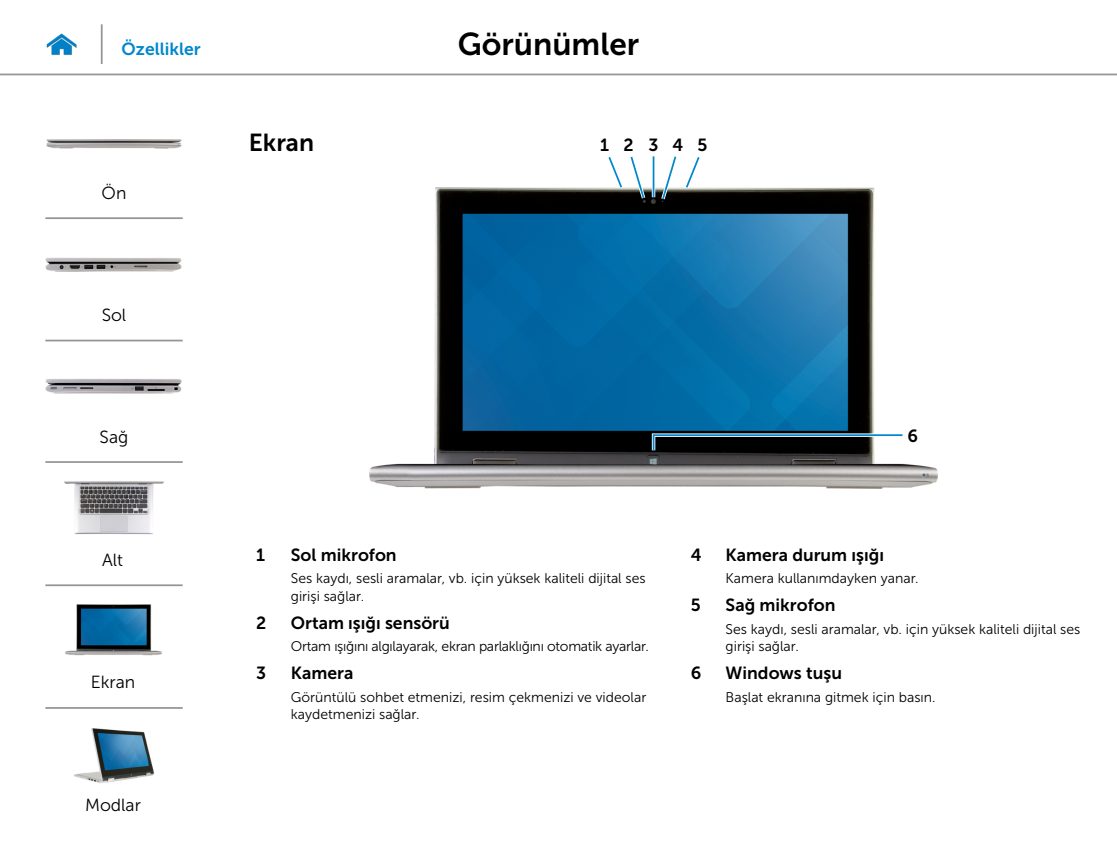
<style>
.page{position:relative;width:1117px;height:844px;background:#fff}
.page>*{position:absolute;margin:0;border:0;box-sizing:border-box;transform-origin:0 0}
.t1{font:31.5px "Museo Sans For Dell 700";color:#000}
.Head2{font:24.5px "Museo Sans For Dell 700";color:#000}
.Callout_Head{font:17.5px "Museo Sans For Dell 700";color:#000}
.t2{font:17.5px "Museo Sans For Dell 300";color:#000}
.t3{font:17.5px "Museo Sans For Dell 700";color:#0087cc}
.Callout-L{font:17.5px "Museo Sans For Dell 700";color:#000}
.Callout_description{font:14px/17.5px "Museo Sans For Dell 300";color:#000}
.Callout_description-2{font:14px "Museo Sans For Dell 300";letter-spacing:-.02em;color:#000}
</style>
<div class="page">
<hr style="left:0;top:74px;width:1116px;height:1px;background:#939598">
<img style="left:46px;top:33px;width:31px;height:23px">
<img style="left:369px;top:187px;width:569px;height:302px">
<svg style="left:651px;top:156px;width:4px;height:41px"></svg>
<hr style="left:652px;top:156px;width:2px;height:41px;background:#0087cc">
<svg style="left:658px;top:156px;width:45px;height:47px"></svg>
<svg style="left:604px;top:156px;width:43px;height:46px"></svg>
<svg style="left:650px;top:431px;width:255px;height:22px;background:#323d42"></svg>
<hr style="left:101px;top:24px;width:2px;height:40px;background:#939598">
<img style="left:46px;top:139px;width:136px;height:10px">
<img style="left:45px;top:257px;width:137px;height:15px">
<img style="left:45px;top:379px;width:137px;height:15px">
<img style="left:64px;top:481px;width:100px;height:53px">
<img style="left:65px;top:604px;width:97px;height:51px">
<img style="left:74px;top:728px;width:80px;height:55px">
<hr style="left:45px;top:217px;width:138px;height:2px;background:#939598">
<hr style="left:45px;top:339px;width:138px;height:2px;background:#939598">
<hr style="left:45px;top:461px;width:138px;height:2px;background:#939598">
<hr style="left:45px;top:584px;width:138px;height:2px;background:#939598">
<hr style="left:45px;top:706px;width:138px;height:2px;background:#939598">
<p class="t3" style="left:122px;top:39px;width:80px">Özellikler</p>
<h1 class="t1" style="left:458px;top:26px;width:183px">Görünümler</h1>
<p class="t2" style="left:102px;top:183px;width:26px">Ön</p>
<p class="t2" style="left:102px;top:305px;width:26px">Sol</p>
<p class="t2" style="left:100px;top:428px;width:30px">Sağ</p>
<p class="t2" style="left:102px;top:550px;width:22px">Alt</p>
<p class="t2" style="left:91px;top:672px;width:46px">Ekran</p>
<p class="t2" style="left:85px;top:795px;width:57px">Modlar</p>
<p class="Head2" style="left:249px;top:128px;width:67px">Ekran</p>
<p class="Callout-L" style="left:600px;top:136px;width:10px">1</p>
<p class="Callout-L" style="left:623px;top:135px;width:12px">2</p>
<p class="Callout-L" style="left:648px;top:135px;width:12px">3</p>
<p class="Callout-L" style="left:672px;top:135px;width:12px">4</p>
<p class="Callout-L" style="left:697px;top:136px;width:11px">5</p>
<p class="Callout-L" style="left:907px;top:426px;width:12px">6</p>
<p class="Callout_Head" style="left:256px;top:544px;width:10px">1</p>
<p class="Callout_Head" style="left:291px;top:544px;width:107px">Sol mikrofon</p>
<p class="Callout_description" style="left:291px;top:569px;width:356px">Ses kaydı, sesli aramalar, vb. için yüksek kaliteli dijital ses girişi sağlar.</p>
<p class="Callout_Head" style="left:256px;top:612px;width:12px">2</p>
<p class="Callout_Head" style="left:291px;top:612px;width:160px">Ortam ışığı sensörü</p>
<p class="Callout_description-2" style="left:291px;top:638px;width:359px">Ortam ışığını algılayarak, ekran parlaklığını otomatik ayarlar.</p>
<p class="Callout_Head" style="left:256px;top:663px;width:12px">3</p>
<p class="Callout_Head" style="left:291px;top:663px;width:64px">Kamera</p>
<p class="Callout_description" style="left:291px;top:688px;width:357px">Görüntülü sohbet etmenizi, resim çekmenizi ve videolar kaydetmenizi sağlar.</p>
<p class="Callout_Head" style="left:690px;top:544px;width:12px">4</p>
<p class="Callout_Head" style="left:725px;top:544px;width:160px">Kamera durum ışığı</p>
<p class="Callout_description" style="left:725px;top:569px;width:194px">Kamera kullanımdayken yanar.</p>
<p class="Callout_Head" style="left:690px;top:595px;width:11px">5</p>
<p class="Callout_Head" style="left:725px;top:595px;width:111px">Sağ mikrofon</p>
<p class="Callout_description" style="left:725px;top:620px;width:356px">Ses kaydı, sesli aramalar, vb. için yüksek kaliteli dijital ses girişi sağlar.</p>
<p class="Callout_Head" style="left:690px;top:663px;width:12px">6</p>
<p class="Callout_Head" style="left:725px;top:663px;width:118px">Windows tuşu</p>
<p class="Callout_description" style="left:725px;top:688px;width:211px">Başlat ekranına gitmek için basın.</p>
</div>
